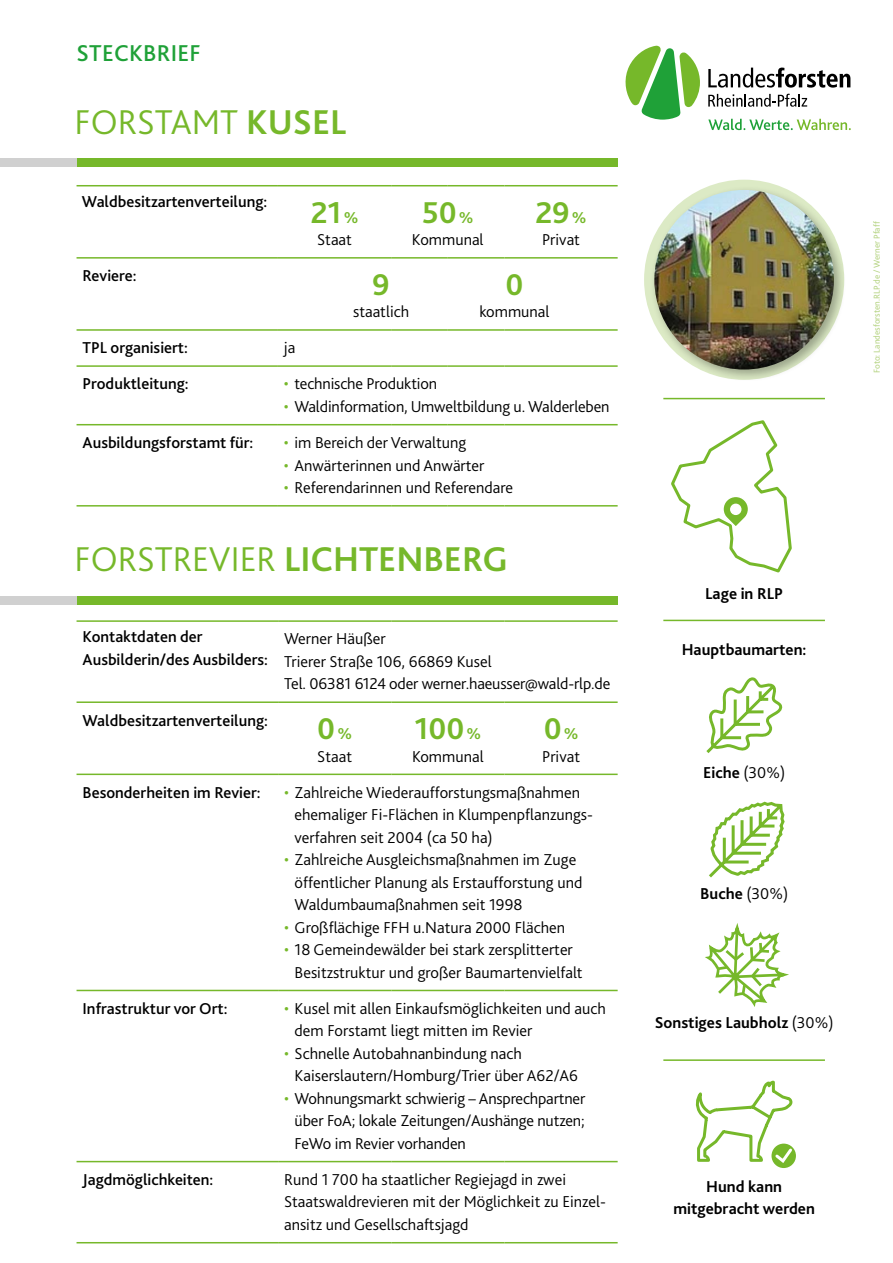
<style>
.page{position:relative;width:893px;height:1263px;background:#fff}
.page>*{position:absolute;margin:0;border:0;box-sizing:border-box;transform-origin:0 0}
.t1{font:300 36px "Bliss 2";color:#76b82a}
.Fliess{font:700 31.5px "Bliss 2";color:#76b82a}
.t2{font:500 24px "Bliss 2";letter-spacing:.01em;color:#1fa138}
.Fliess-2{font:300 16.5px/22.5px "Bliss 2";color:#000}
.Fliess-3{font:500 16.5px/22.5px "Bliss 2";color:#000}
.t3{font:700 16.5px/22.5px "Bliss 2";color:#000;text-align:center}
.t4{font:9px "Bliss 2";color:#b6d484}
.s1{font-weight:700}
.s2{font-size:16.5px}
.s3{color:#76b82a}
.s4{font-weight:300}
</style>
<div class="page">
<svg style="left:625px;top:45px;width:75px;height:75px"></svg>
<svg style="left:708px;top:94px;width:99px;height:13px"></svg>
<svg style="left:708px;top:68px;width:142px;height:20px"></svg>
<svg style="left:708px;top:119px;width:143px;height:11px"></svg>
<div style="left:77px;top:159px;width:541px;height:8px;background:#76b82a"></div>
<div style="left:77px;top:596px;width:541px;height:8px;background:#76b82a"></div>
<div style="left:0;top:159px;width:77px;height:8px;background:#d0d0d0"></div>
<div style="left:0;top:596px;width:77px;height:8px;background:#d0d0d0"></div>
<hr style="left:77px;top:185px;width:201px;height:1px;background:#76b82a">
<hr style="left:278px;top:185px;width:113px;height:1px;background:#76b82a">
<hr style="left:391px;top:185px;width:57px;height:1px;background:#76b82a">
<hr style="left:448px;top:185px;width:56px;height:1px;background:#76b82a">
<hr style="left:504px;top:185px;width:114px;height:1px;background:#76b82a">
<hr style="left:77px;top:257px;width:201px;height:2px;background:#76b82a">
<hr style="left:278px;top:257px;width:113px;height:2px;background:#76b82a">
<hr style="left:391px;top:257px;width:57px;height:2px;background:#76b82a">
<hr style="left:448px;top:257px;width:56px;height:2px;background:#76b82a">
<hr style="left:504px;top:257px;width:114px;height:2px;background:#76b82a">
<hr style="left:77px;top:329px;width:201px;height:2px;background:#76b82a">
<hr style="left:278px;top:329px;width:113px;height:2px;background:#76b82a">
<hr style="left:391px;top:329px;width:57px;height:2px;background:#76b82a">
<hr style="left:448px;top:329px;width:56px;height:2px;background:#76b82a">
<hr style="left:504px;top:329px;width:114px;height:2px;background:#76b82a">
<hr style="left:77px;top:365px;width:201px;height:2px;background:#76b82a">
<hr style="left:278px;top:365px;width:113px;height:2px;background:#76b82a">
<hr style="left:391px;top:365px;width:57px;height:2px;background:#76b82a">
<hr style="left:448px;top:365px;width:56px;height:2px;background:#76b82a">
<hr style="left:504px;top:365px;width:114px;height:2px;background:#76b82a">
<hr style="left:77px;top:424px;width:201px;height:1px;background:#76b82a">
<hr style="left:278px;top:424px;width:113px;height:1px;background:#76b82a">
<hr style="left:391px;top:424px;width:57px;height:1px;background:#76b82a">
<hr style="left:448px;top:424px;width:56px;height:1px;background:#76b82a">
<hr style="left:504px;top:424px;width:114px;height:1px;background:#76b82a">
<hr style="left:77px;top:505px;width:201px;height:2px;background:#76b82a">
<hr style="left:278px;top:505px;width:113px;height:2px;background:#76b82a">
<hr style="left:391px;top:505px;width:57px;height:2px;background:#76b82a">
<hr style="left:448px;top:505px;width:56px;height:2px;background:#76b82a">
<hr style="left:504px;top:505px;width:114px;height:2px;background:#76b82a">
<hr style="left:77px;top:620px;width:201px;height:2px;background:#76b82a">
<hr style="left:278px;top:620px;width:113px;height:2px;background:#76b82a">
<hr style="left:391px;top:620px;width:113px;height:2px;background:#76b82a">
<hr style="left:504px;top:620px;width:114px;height:2px;background:#76b82a">
<hr style="left:77px;top:701px;width:201px;height:2px;background:#76b82a">
<hr style="left:278px;top:701px;width:113px;height:2px;background:#76b82a">
<hr style="left:391px;top:701px;width:113px;height:2px;background:#76b82a">
<hr style="left:504px;top:701px;width:114px;height:2px;background:#76b82a">
<hr style="left:77px;top:773px;width:201px;height:2px;background:#76b82a">
<hr style="left:278px;top:773px;width:113px;height:2px;background:#76b82a">
<hr style="left:391px;top:773px;width:113px;height:2px;background:#76b82a">
<hr style="left:504px;top:773px;width:114px;height:2px;background:#76b82a">
<hr style="left:77px;top:990px;width:201px;height:1px;background:#76b82a">
<hr style="left:278px;top:990px;width:113px;height:1px;background:#76b82a">
<hr style="left:391px;top:990px;width:113px;height:1px;background:#76b82a">
<hr style="left:504px;top:990px;width:114px;height:1px;background:#76b82a">
<hr style="left:77px;top:1161px;width:201px;height:1px;background:#76b82a">
<hr style="left:278px;top:1161px;width:113px;height:1px;background:#76b82a">
<hr style="left:391px;top:1161px;width:113px;height:1px;background:#76b82a">
<hr style="left:504px;top:1161px;width:114px;height:1px;background:#76b82a">
<hr style="left:77px;top:1242px;width:201px;height:1px;background:#76b82a">
<hr style="left:278px;top:1242px;width:113px;height:1px;background:#76b82a">
<hr style="left:391px;top:1242px;width:113px;height:1px;background:#76b82a">
<hr style="left:504px;top:1242px;width:114px;height:1px;background:#76b82a">
<hr style="left:663px;top:1059px;width:162px;height:2px;background:#76b82a">
<svg style="left:671px;top:420px;width:121px;height:153px"></svg>
<hr style="left:663px;top:398px;width:162px;height:1px;background:#76b82a">
<hr style="left:663px;top:620px;width:162px;height:1px;background:#76b82a">
<svg style="left:695px;top:1080px;width:100px;height:88px"></svg>
<div style="left:650px;top:185px;width:196px;height:197px;background:#000;opacity:.3"></div>
<img style="left:654px;top:190px;width:180px;height:180px;border-radius:90px">
<svg style="left:709px;top:801px;width:76px;height:77px"></svg>
<svg style="left:706px;top:925px;width:81px;height:81px"></svg>
<svg style="left:706px;top:677px;width:76px;height:76px"></svg>
<p class="t2" style="left:77px;top:38px;width:126px">STECKBRIEF</p>
<h1 class="t1" style="left:75px;top:99px;width:273px">FORSTAMT <span class="s1">KUSEL</span></h1>
<p class="Fliess-3" style="left:82px;top:190px;width:187px">Waldbesitzartenverteilung:</p>
<p class="Fliess" style="left:311px;top:193px;width:49px">21<span class="s2">%</span></p>
<p class="Fliess-2" style="left:317px;top:228px;width:36px">Staat</p>
<p class="Fliess" style="left:422px;top:193px;width:53px">50<span class="s2">%</span></p>
<p class="Fliess-2" style="left:412px;top:228px;width:73px">Kommunal</p>
<p class="Fliess" style="left:535px;top:193px;width:53px">29<span class="s2">%</span></p>
<p class="Fliess-2" style="left:542px;top:228px;width:39px">Privat</p>
<p class="Fliess-3" style="left:83px;top:264px;width:55px">Reviere:</p>
<p class="Fliess" style="left:372px;top:265px;width:19px">9</p>
<p class="Fliess-2" style="left:353px;top:300px;width:58px">staatlich</p>
<p class="Fliess" style="left:505px;top:265px;width:20px">0</p>
<p class="Fliess-2" style="left:479px;top:300px;width:72px">kommunal</p>
<p class="Fliess-3" style="left:83px;top:337px;width:107px">TPL organisiert:</p>
<p class="Fliess-2" style="left:284px;top:337px;width:13px">ja</p>
<p class="Fliess-3" style="left:83px;top:373px;width:108px">Produktleitung:</p>
<p class="Fliess-2" style="left:284px;top:373px;width:155px"><span class="s3">•</span> technische Produktion</p>
<p class="Fliess-2" style="left:284px;top:395px;width:327px"><span class="s3">•</span> Waldinformation, Umweltbildung u. Walderleben</p>
<p class="Fliess-3" style="left:83px;top:431px;width:172px">Ausbildungsforstamt für:</p>
<p class="Fliess-2" style="left:284px;top:431px;width:184px"><span class="s3">•</span> im Bereich der Verwaltung</p>
<p class="Fliess-2" style="left:284px;top:454px;width:202px"><span class="s3">•</span> Anwärterinnen und Anwärter</p>
<p class="Fliess-2" style="left:284px;top:476px;width:231px"><span class="s3">•</span> Referendarinnen und Referendare</p>
<h1 class="t1" style="left:75px;top:537px;width:435px">FORSTREVIER <span class="s1">LICHTENBERG</span></h1>
<p class="Fliess-3" style="left:83px;top:625px;width:187px">Kontaktdaten der<br>Ausbilderin/des Ausbilders:</p>
<p class="Fliess-2" style="left:284px;top:628px;width:103px">Werner Häußer</p>
<p class="Fliess-2" style="left:284px;top:650px;width:209px">Trierer Straße 106, 66869 Kusel</p>
<p class="Fliess-2" style="left:284px;top:673px;width:328px">Tel. 06381 6124 oder werner.haeusser@wald-rlp.de</p>
<p class="Fliess-3" style="left:83px;top:709px;width:187px">Waldbesitzartenverteilung:</p>
<p class="Fliess" style="left:317px;top:709px;width:36px">0<span class="s2">%</span></p>
<p class="Fliess-2" style="left:317px;top:745px;width:36px">Staat</p>
<p class="Fliess" style="left:414px;top:709px;width:68px">100<span class="s2">%</span></p>
<p class="Fliess-2" style="left:412px;top:745px;width:73px">Kommunal</p>
<p class="Fliess" style="left:544px;top:709px;width:36px">0<span class="s2">%</span></p>
<p class="Fliess-2" style="left:542px;top:745px;width:39px">Privat</p>
<p class="Fliess-3" style="left:83px;top:781px;width:180px">Besonderheiten im Revier:</p>
<p class="Fliess-2" style="left:295px;top:781px;width:300px;text-indent:-10px"><span class="s3">•</span> Zahlreiche Wiederaufforstungsmaßnahmen ehemaliger Fi-Flächen in Klumpenpflanzungs&shy;verfahren seit 2004 (ca 50 ha)</p>
<p class="Fliess-2" style="left:295px;top:848px;width:289px;text-indent:-10px"><span class="s3">•</span> Zahlreiche Ausgleichsmaßnahmen im Zuge öffentlicher Planung als Erstaufforstung und<br>Waldumbaumaßnahmen seit 1998</p>
<p class="Fliess-2" style="left:284px;top:916px;width:282px"><span class="s3">•</span> Großflächige FFH u.Natura 2000 Flächen</p>
<p class="Fliess-2" style="left:295px;top:938px;width:290px;text-indent:-10px"><span class="s3">•</span> 18 Gemeindewälder bei stark zersplitterter<br>Besitzstruktur und großer Baumartenvielfalt</p>
<p class="Fliess-3" style="left:83px;top:997px;width:147px">Infrastruktur vor Ort:</p>
<p class="Fliess-2" style="left:295px;top:997px;width:313px;text-indent:-10px"><span class="s3">•</span> Kusel mit allen Einkaufsmöglichkeiten und auch dem Forstamt liegt mitten im Revier</p>
<p class="Fliess-2" style="left:295px;top:1042px;width:285px;text-indent:-10px"><span class="s3">•</span> Schnelle Autobahnanbindung nach<br>Kaiserslautern/Homburg/Trier über A62/A6</p>
<p class="Fliess-2" style="left:295px;top:1087px;width:292px;text-align:justify;text-indent:-10px"><span class="s3">•</span> Wohnungsmarkt schwierig – Ansprechpartner über FoA; lokale Zeitungen/Aushänge nutzen; FeWo im Revier vorhanden</p>
<p class="Fliess-3" style="left:83px;top:1168px;width:132px">Jagdmöglichkeiten:</p>
<p class="Fliess-2" style="left:284px;top:1168px;width:323px">Rund 1 700 ha staatlicher Regiejagd in zwei<br>Staatswaldrevieren mit der Möglichkeit zu Einzel&shy;ansitz und Gesellschaftsjagd</p>
<p class="t4" style="left:871px;top:373px;width:153px;rotate:-90deg">Foto: Landesforsten.RLP.de / Werner Pfaff</p>
<p class="t3" style="left:705px;top:582px;width:80px">Lage in RLP</p>
<p class="t3" style="left:682px;top:638px;width:126px">Hauptbaumarten:</p>
<p class="t3" style="left:703px;top:761px;width:84px">Eiche <span class="s4">(30%)</span></p>
<p class="t3" style="left:700px;top:882px;width:89px">Buche <span class="s4">(30%)</span></p>
<p class="t3" style="left:655px;top:1011px;width:180px">Sonstiges Laubholz <span class="s4">(30%)</span></p>
<p class="t3" style="left:673px;top:1175px;width:143px">Hund kann mitgebracht werden</p>
</div>
